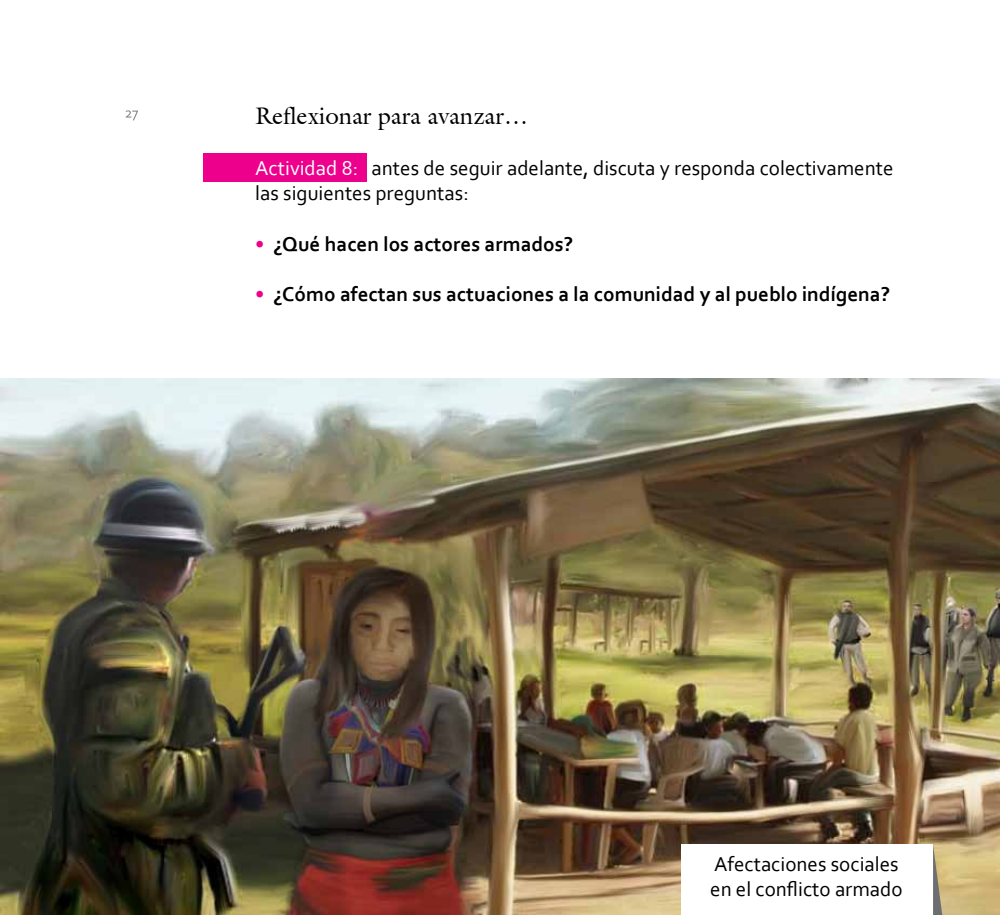
<style>
.page{position:relative;width:1000px;height:915px;background:#fff}
.page>*{position:absolute;margin:0;border:0;box-sizing:border-box;transform-origin:0 0}
.t1{font:24px "Acanthus S Si";color:#000}
.t2{font:21px/25.2px "Corbel";color:#000}
.t3{font:700 21px "Corbel";color:#000}
.s1{color:#fff}
.s2{color:#ec008c}
</style>
<div class="page">
<img style="left:0;top:378px;width:999px;height:536px">
<div style="left:203px;top:153px;width:164px;height:29px;background:#ec008c"></div>
<div style="left:680px;top:844px;width:252px;height:70px;background:#fff"></div>
<svg style="left:932px;top:844px;width:10px;height:70px"></svg>
<svg style="left:126px;top:110px;width:12px;height:10px"></svg>
<p class="t1" style="left:255px;top:101px;width:274px">Reflexionar para avanzar…</p>
<p class="t2" style="left:255px;top:155px;width:639px"><span class="s1">Actividad 8:</span> antes de seguir adelante, discuta y responda colectivamente las siguientes preguntas:</p>
<p class="t3" style="left:255px;top:231px;width:319px"><span class="s2">•</span> ¿Qué hacen los actores armados?</p>
<p class="t3" style="left:255px;top:281px;width:636px"><span class="s2">•</span> ¿Cómo afectan sus actuaciones a la comunidad y al pueblo indígena?</p>
<p class="t2" style="left:710px;top:850px;width:194px">Afectaciones sociales en el conflicto armado</p>
</div>
